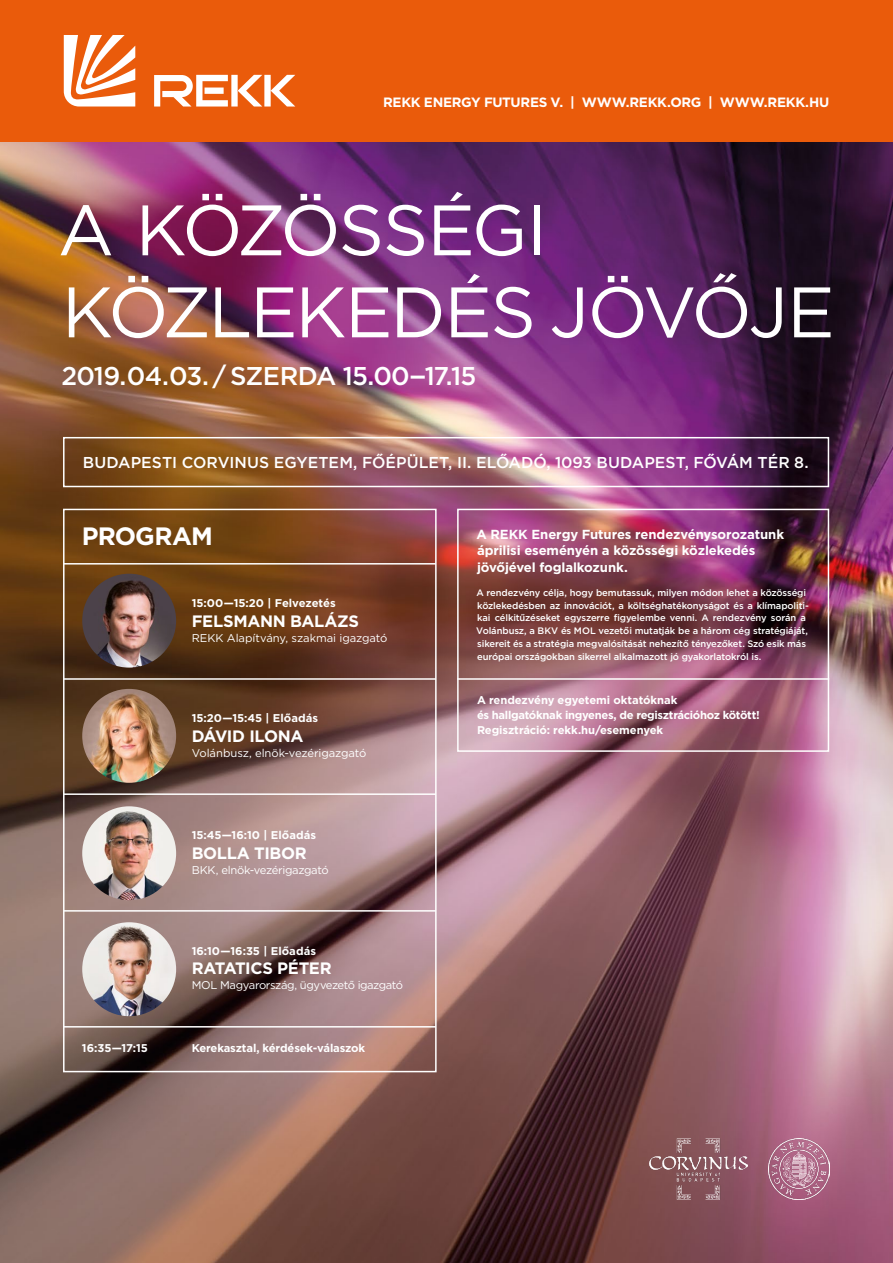
<style>
.page{position:relative;width:893px;height:1263px;background:#fff}
.page>*{position:absolute;margin:0;border:0;box-sizing:border-box;transform-origin:0 0}
.t1{font:71.25px/82px "Gotham";letter-spacing:-.035em;color:#fff}
.t2{font:500 25.72px "Gotham";letter-spacing:-.03em;color:#fff}
.t3{font:700 25.12px "Gotham";letter-spacing:-.035em;color:#fff}
.t4{font:700 16.5px "Gotham";letter-spacing:-.02em;color:#fff}
.t5{font:500 15.75px "Gotham";color:#fff}
.t6{font:700 13.5px "Gotham";letter-spacing:-.025em;color:#fff}
.t7{font:700 13.12px/16.5px "Gotham";letter-spacing:-.01em;color:#fff}
.t8{font:700 11.25px/15px "Gotham";letter-spacing:-.01em;color:#fff}
.t9{font:11.25px "Gotham";letter-spacing:-.02em;color:#fff}
.t10{font:11.25px "Gotham";letter-spacing:-.04em;color:#fff}
.t11{font:500 9.38px/12.8px "Gotham";letter-spacing:-.015em;color:#fff}
</style>
<div class="page">
<img style="left:0;top:141px;width:893px;height:1122px">
<div style="left:0;top:0;width:893px;height:141px;background:#ea5b0b"></div>
<svg style="left:64px;top:35px;width:71px;height:72px"></svg>
<svg style="left:154px;top:75px;width:141px;height:32px"></svg>
<div style="left:63px;top:437px;width:766px;height:50px;border:2px solid #fff"></div>
<div style="left:457px;top:509px;width:372px;height:243px;border:2px solid #fff"></div>
<div style="left:63px;top:509px;width:374px;height:563px;border:2px solid #fff"></div>
<img style="left:82px;top:689px;width:94px;height:94px;border-radius:47px">
<img style="left:82px;top:806px;width:94px;height:94px;border-radius:47px">
<img style="left:82px;top:922px;width:94px;height:94px;border-radius:47px">
<img style="left:82px;top:574px;width:94px;height:94px;border-radius:47px">
<hr style="left:64px;top:678px;width:372px;height:2px;background:#fff">
<hr style="left:64px;top:563px;width:372px;height:1px;background:#fff">
<hr style="left:457px;top:678px;width:372px;height:2px;background:#fff">
<hr style="left:64px;top:793px;width:372px;height:2px;background:#fff">
<hr style="left:64px;top:910px;width:372px;height:2px;background:#fff">
<hr style="left:64px;top:1026px;width:372px;height:1px;background:#fff">
<img style="left:649px;top:1138px;width:98px;height:61px">
<img style="left:768px;top:1138px;width:61px;height:61px">
<h3 class="t6" style="left:383px;top:93px;width:448px">REKK ENERGY FUTURES V. | WWW.REKK.ORG | WWW.REKK.HU</h3>
<h1 class="t1" style="left:58px;top:188px;width:778px">A KÖZÖSSÉGI<br>KÖZLEKEDÉS JÖVŐJE</h1>
<h2 class="t2" style="left:61px;top:361px;width:416px">2019.04.03. / SZERDA 15.00—17.15</h2>
<h3 class="t5" style="left:83px;top:453px;width:727px">BUDAPESTI CORVINUS EGYETEM, FŐÉPÜLET, II. ELŐADÓ, 1093 BUDAPEST, FŐVÁM TÉR 8.</h3>
<h3 class="t3" style="left:82px;top:520px;width:133px">PROGRAM</h3>
<p class="t8" style="left:192px;top:596px;width:145px">15:00—15:20 | Felvezetés</p>
<h3 class="t4" style="left:192px;top:610px;width:169px">FELSMANN BALÁZS</h3>
<p class="t9" style="left:192px;top:630px;width:197px">REKK Alapítvány, szakmai igazgató</p>
<p class="t8" style="left:192px;top:711px;width:128px">15:20—15:45 | Előadás</p>
<h3 class="t4" style="left:192px;top:725px;width:113px">DÁVID ILONA</h3>
<p class="t9" style="left:192px;top:746px;width:176px">Volánbusz, elnök-vezérigazgató</p>
<p class="t8" style="left:192px;top:827px;width:126px">15:45—16:10 | Előadás</p>
<h3 class="t4" style="left:192px;top:842px;width:117px">BOLLA TIBOR</h3>
<p class="t9" style="left:192px;top:862px;width:138px">BKK, elnök-vezérigazgató</p>
<p class="t8" style="left:82px;top:1040px;width:68px">16:35—17:15</p>
<p class="t8" style="left:192px;top:943px;width:126px">16:10—16:35 | Előadás</p>
<h3 class="t4" style="left:192px;top:958px;width:142px">RATATICS PÉTER</h3>
<p class="t10" style="left:192px;top:978px;width:213px">MOL Magyarország, ügyvezető igazgató</p>
<p class="t8" style="left:192px;top:1040px;width:175px">Kerekasztal, kérdések-válaszok</p>
<h3 class="t7" style="left:476px;top:526px;width:309px">A REKK Energy Futures rendezvénysorozatunk áprilisi eseményén a közösségi közlekedés jövőjével foglalkozunk.</h3>
<p class="t11" style="left:476px;top:586px;width:334px">A rendezvény célja, hogy bemutassuk, milyen módon lehet a közösségi közlekedésben az innovációt, a költséghatékonyságot és a klímapoliti&shy;kai célkitűzéseket egyszerre figyelembe venni. A rendezvény során a Volánbusz, a BKV és MOL vezetői mutatják be a három cég stratégiáját, sikereit és a stratégia megvalósítását nehezítő tényezőket. Szó esik más európai országokban sikerrel alkalmazott jó gyakorlatokról is.</p>
<p class="t8" style="left:477px;top:692px;width:284px">A rendezvény egyetemi oktatóknak<br>és hallgatóknak ingyenes, de regisztrációhoz kötött!<br>Regisztráció: rekk.hu/esemenyek</p>
</div>
